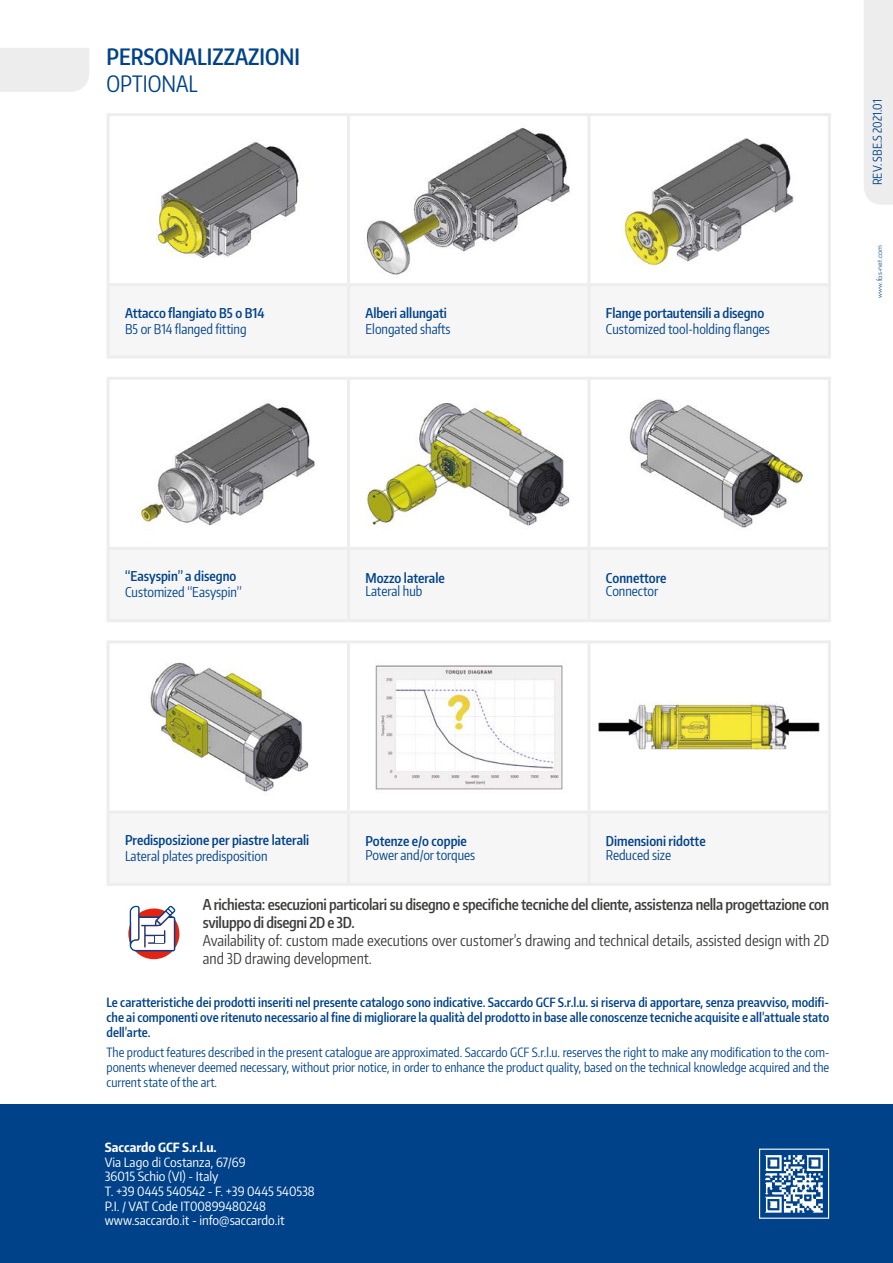
<style>
.page{position:relative;width:893px;height:1263px;background:#fff}
.page>*{position:absolute;margin:0;border:0;box-sizing:border-box;transform-origin:0 0}
.t1{font:600 22.5px "Encode Sans Compressed";color:#004289}
.t2{font:22.5px "Encode Sans Compressed";color:#004289}
.t3{font:600 15px/18px "Encode Sans Compressed";letter-spacing:-.02em;color:#3c3c3b}
.t4{font:15px/18px "Encode Sans Compressed";color:#3c3c3b}
.t5{font:600 13.5px "Encode Sans Compressed";color:#004289}
.t6{font:13.5px "Encode Sans Compressed";color:#004289}
.t7{font:12.75px/15.3px "Encode Sans Compressed";color:#004289;text-align:justify}
.t8{font:600 12.75px/15.3px "Encode Sans Compressed";color:#004289;text-align:justify}
.t9{font:12.75px/14.5px "Encode Sans Condensed";color:#fff}
.t10{font:700 12.75px "Encode Sans Condensed";color:#fff}
.t11{font:12px "Encode Sans Compressed";color:#004289}
.t12{font:300 7.5px "Futura BT";color:#004289}
</style>
<div class="page">
<div style="left:864px;top:0;width:29px;height:205px;background:#ededed"></div>
<div style="left:0;top:1104px;width:893px;height:159px;background:#004289"></div>
<img style="left:765px;top:1148px;width:65px;height:71px">
<div style="left:759px;top:1148px;width:70px;height:71px;border:1px solid #fff"></div>
<div style="left:0;top:48px;width:89px;height:44px;background:#ededed"></div>
<svg style="left:110px;top:286px;width:718px;height:597px;fill:#f6f6f6"></svg>
<hr style="left:107px;top:113px;width:241px;height:3px;background:#ededed">
<hr style="left:107px;top:116px;width:3px;height:167px;background:#ededed">
<hr style="left:348px;top:113px;width:241px;height:3px;background:#ededed">
<hr style="left:589px;top:113px;width:242px;height:3px;background:#ededed">
<hr style="left:587px;top:116px;width:3px;height:167px;background:#ededed">
<hr style="left:828px;top:116px;width:3px;height:167px;background:#ededed">
<hr style="left:587px;top:286px;width:3px;height:69px;background:#ededed">
<hr style="left:107px;top:380px;width:3px;height:167px;background:#ededed">
<hr style="left:587px;top:380px;width:3px;height:167px;background:#ededed">
<hr style="left:828px;top:380px;width:3px;height:167px;background:#ededed">
<hr style="left:107px;top:550px;width:3px;height:69px;background:#ededed">
<hr style="left:587px;top:550px;width:3px;height:69px;background:#ededed">
<hr style="left:828px;top:550px;width:3px;height:69px;background:#ededed">
<hr style="left:107px;top:643px;width:3px;height:167px;background:#ededed">
<hr style="left:587px;top:643px;width:3px;height:167px;background:#ededed">
<hr style="left:828px;top:643px;width:3px;height:167px;background:#ededed">
<hr style="left:107px;top:813px;width:3px;height:70px;background:#ededed">
<hr style="left:587px;top:813px;width:3px;height:70px;background:#ededed">
<hr style="left:828px;top:813px;width:3px;height:70px;background:#ededed">
<hr style="left:347px;top:116px;width:3px;height:167px;background:#ededed">
<hr style="left:347px;top:286px;width:3px;height:69px;background:#ededed">
<hr style="left:347px;top:380px;width:3px;height:167px;background:#ededed">
<hr style="left:107px;top:547px;width:241px;height:3px;background:#ededed">
<hr style="left:348px;top:547px;width:241px;height:3px;background:#ededed">
<hr style="left:347px;top:550px;width:3px;height:69px;background:#ededed">
<hr style="left:589px;top:547px;width:242px;height:3px;background:#ededed">
<hr style="left:107px;top:619px;width:241px;height:3px;background:#ededed">
<hr style="left:348px;top:619px;width:241px;height:3px;background:#ededed">
<hr style="left:589px;top:619px;width:242px;height:3px;background:#ededed">
<hr style="left:107px;top:640px;width:241px;height:3px;background:#ededed">
<hr style="left:348px;top:640px;width:241px;height:3px;background:#ededed">
<hr style="left:347px;top:643px;width:3px;height:167px;background:#ededed">
<hr style="left:589px;top:640px;width:242px;height:3px;background:#ededed">
<hr style="left:107px;top:810px;width:241px;height:3px;background:#ededed">
<hr style="left:348px;top:810px;width:241px;height:3px;background:#ededed">
<hr style="left:347px;top:813px;width:3px;height:70px;background:#ededed">
<hr style="left:589px;top:810px;width:242px;height:3px;background:#ededed">
<hr style="left:107px;top:883px;width:241px;height:3px;background:#ededed">
<hr style="left:348px;top:883px;width:241px;height:3px;background:#ededed">
<hr style="left:589px;top:883px;width:242px;height:3px;background:#ededed">
<hr style="left:107px;top:283px;width:241px;height:3px;background:#ededed">
<hr style="left:107px;top:286px;width:3px;height:69px;background:#ededed">
<hr style="left:348px;top:283px;width:241px;height:3px;background:#ededed">
<hr style="left:589px;top:283px;width:242px;height:3px;background:#ededed">
<hr style="left:828px;top:286px;width:3px;height:69px;background:#ededed">
<hr style="left:107px;top:355px;width:241px;height:3px;background:#ededed">
<hr style="left:348px;top:355px;width:241px;height:3px;background:#ededed">
<hr style="left:589px;top:355px;width:242px;height:3px;background:#ededed">
<hr style="left:107px;top:377px;width:241px;height:3px;background:#ededed">
<hr style="left:348px;top:377px;width:241px;height:3px;background:#ededed">
<hr style="left:589px;top:377px;width:242px;height:3px;background:#ededed">
<img style="left:151px;top:142px;width:148px;height:116px">
<img style="left:366px;top:128px;width:204px;height:147px">
<img style="left:622px;top:138px;width:173px;height:128px">
<img style="left:131px;top:399px;width:193px;height:137px">
<img style="left:355px;top:398px;width:228px;height:148px">
<img style="left:595px;top:387px;width:228px;height:149px">
<img style="left:123px;top:652px;width:210px;height:149px">
<img style="left:357px;top:661px;width:223px;height:132px">
<img style="left:597px;top:701px;width:224px;height:52px">
<svg style="left:128px;top:908px;width:51px;height:51px"></svg>
<svg style="left:130px;top:906px;width:45px;height:45px"></svg>
<h1 class="t1" style="left:107px;top:42px;width:195px">PERSONALIZZAZIONI</h1>
<h1 class="t2" style="left:107px;top:69px;width:93px">OPTIONAL</h1>
<p class="t5" style="left:125px;top:304px;width:141px">Attacco flangiato B5 o B14</p>
<p class="t6" style="left:125px;top:320px;width:123px">B5 or B14 flanged fitting</p>
<p class="t5" style="left:365px;top:304px;width:83px">Alberi allungati</p>
<p class="t6" style="left:365px;top:320px;width:87px">Elongated shafts</p>
<p class="t5" style="left:125px;top:567px;width:113px">“Easyspin” a disegno</p>
<p class="t6" style="left:125px;top:583px;width:118px">Customized “Easyspin”</p>
<p class="t5" style="left:365px;top:569px;width:81px">Mozzo laterale</p>
<p class="t6" style="left:365px;top:582px;width:58px">Lateral hub</p>
<p class="t5" style="left:606px;top:304px;width:160px">Flange portautensili a disegno</p>
<p class="t6" style="left:606px;top:320px;width:165px">Customized tool-holding flanges</p>
<p class="t5" style="left:606px;top:569px;width:62px">Connettore</p>
<p class="t6" style="left:606px;top:582px;width:54px">Connector</p>
<p class="t11" style="left:870px;top:185px;width:87px;rotate:-90deg">REV. SBE.S 2021.01</p>
<p class="t12" style="left:875px;top:298px;width:54px;rotate:-90deg">www.fas-net.com</p>
<p class="t5" style="left:125px;top:831px;width:186px">Predisposizione per piastre laterali</p>
<p class="t6" style="left:125px;top:847px;width:144px">Lateral plates predisposition</p>
<p class="t5" style="left:606px;top:832px;width:101px">Dimensioni ridotte</p>
<p class="t6" style="left:606px;top:846px;width:67px">Reduced size</p>
<p class="t3" style="left:203px;top:895px;width:628px">A richiesta: esecuzioni particolari su disegno e specifiche tecniche del cliente, assistenza nella progettazione con sviluppo di disegni 2D e 3D.</p>
<p class="t4" style="left:203px;top:931px;width:628px">Availability of: custom made executions over customer’s drawing and technical details, assisted design with 2D and 3D drawing development.</p>
<p class="t8" style="left:107px;top:994px;width:724px">Le caratteristiche dei prodotti inseriti nel presente catalogo sono indicative. Saccardo GCF S.r.l.u. si riserva di apportare, senza preavviso, modifi&shy;che ai componenti ove ritenuto necessario al fine di migliorare la qualità del prodotto in base alle conoscenze tecniche acquisite e all’attuale stato dell’arte.</p>
<p class="t7" style="left:107px;top:1044px;width:724px">The product features described in the present catalogue are approximated. Saccardo GCF S.r.l.u. reserves the right to make any modification to the com&shy;ponents whenever deemed necessary, without prior notice, in order to enhance the product quality, based on the technical knowledge acquired and the current state of the art.</p>
<p class="t5" style="left:365px;top:832px;width:103px">Potenze e/o coppie</p>
<p class="t6" style="left:365px;top:846px;width:111px">Power and/or torques</p>
<p class="t10" style="left:105px;top:1139px;width:113px">Saccardo GCF S.r.l.u.</p>
<p class="t9" style="left:105px;top:1154px;width:211px">Via Lago di Costanza, 67/69<br>36015 Schio (VI) - Italy<br>T. +39 0445 540542 - F. +39 0445 540538<br>P.I. / VAT Code IT00899480248 www.saccardo.it - info@saccardo.it</p>
</div>
